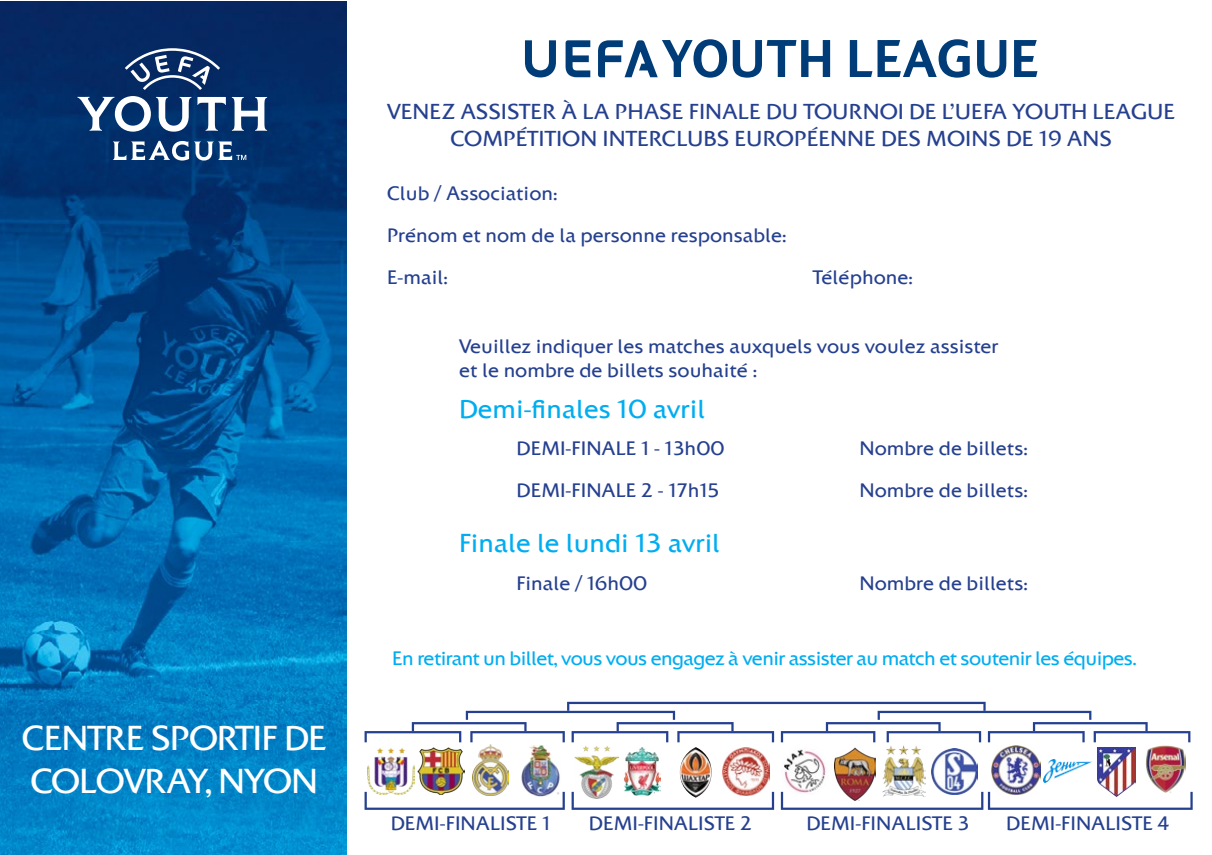
<style>
.page{position:relative;width:1212px;height:855px;background:#fff}
.page>*{position:absolute;margin:0;border:0;box-sizing:border-box;transform-origin:0 0}
.t1{font:36px/43.2px "UEFA Colosseum";letter-spacing:-.03em;color:#fff}
.t2{font:27px "UEFA Colosseum";color:#00adf0}
.t3{font:22.5px/27px "UEFA Colosseum";color:#25408f;text-align:center}
.t4{font:20.25px/24.3px "UEFA Colosseum";color:#25408f}
.t5{font:20.25px "UEFA Colosseum";letter-spacing:-.03em;color:#00adf0}
</style>
<div class="page">
<img style="left:0;top:2px;width:347px;height:853px">
<svg style="left:77px;top:48px;width:190px;height:112px"></svg>
<svg style="left:364px;top:702px;width:826px;height:40px"></svg>
<svg style="left:364px;top:792px;width:201px;height:18px"></svg>
<svg style="left:572px;top:792px;width:202px;height:18px"></svg>
<svg style="left:781px;top:792px;width:411px;height:18px"></svg>
<svg style="left:733px;top:40px;width:97px;height:38px"></svg>
<svg style="left:850px;top:39px;width:120px;height:39px"></svg>
<svg style="left:977px;top:40px;width:29px;height:38px"></svg>
<svg style="left:1014px;top:40px;width:23px;height:37px"></svg>
<svg style="left:525px;top:39px;width:202px;height:39px"></svg>
<img style="left:367px;top:747px;width:48px;height:47px">
<img style="left:992px;top:746px;width:48px;height:48px">
<img style="left:1043px;top:759px;width:49px;height:23px">
<img style="left:781px;top:749px;width:47px;height:45px">
<img style="left:574px;top:746px;width:44px;height:52px">
<img style="left:624px;top:747px;width:36px;height:48px">
<img style="left:417px;top:747px;width:48px;height:47px">
<img style="left:834px;top:747px;width:41px;height:53px">
<img style="left:513px;top:745px;width:52px;height:52px">
<img style="left:1145px;top:745px;width:41px;height:49px">
<img style="left:931px;top:748px;width:46px;height:46px">
<img style="left:722px;top:748px;width:47px;height:47px">
<img style="left:472px;top:745px;width:36px;height:50px">
<img style="left:1097px;top:747px;width:39px;height:49px">
<img style="left:883px;top:745px;width:42px;height:51px">
<img style="left:680px;top:747px;width:32px;height:50px">
<h1 class="t1" style="left:22px;top:714px;width:307px">CENTRE SPORTIF DE<br>COLOVRAY, NYON</h1>
<p class="t3" style="left:387px;top:97px;width:790px">VENEZ ASSISTER À LA PHASE FINALE DU TOURNOI DE L’UEFA YOUTH LEAGUE<br>COMPÉTITION INTERCLUBS EUROPÉENNE DES MOINS DE 19 ANS</p>
<p class="t4" style="left:387px;top:180px;width:172px">Club / Association:</p>
<p class="t4" style="left:387px;top:222px;width:401px">Prénom et nom de la personne responsable:</p>
<p class="t4" style="left:387px;top:264px;width:62px">E-mail:</p>
<p class="t4" style="left:813px;top:264px;width:101px">Téléphone:</p>
<p class="t4" style="left:459px;top:332px;width:541px">Veuillez indiquer les matches auxquels vous voulez assister et le nombre de billets souhaité :</p>
<h2 class="t2" style="left:459px;top:390px;width:248px">Demi-finales 10 avril</h2>
<p class="t4" style="left:516px;top:435px;width:210px">DEMI-FINALE 1 - 13h00</p>
<p class="t4" style="left:859px;top:435px;width:170px">Nombre de billets:</p>
<p class="t4" style="left:516px;top:477px;width:205px">DEMI-FINALE 2 - 17h15</p>
<p class="t4" style="left:859px;top:477px;width:170px">Nombre de billets:</p>
<h2 class="t2" style="left:459px;top:524px;width:263px">Finale le lundi 13 avril</h2>
<p class="t4" style="left:516px;top:569px;width:132px">Finale / 16h00</p>
<p class="t4" style="left:859px;top:569px;width:170px">Nombre de billets:</p>
<p class="t5" style="left:392px;top:644px;width:746px">En retirant un billet, vous vous engagez à venir assister au match et soutenir les équipes.</p>
<p class="t4" style="left:391px;top:809px;width:161px">DEMI-FINALISTE 1</p>
<p class="t4" style="left:589px;top:809px;width:165px">DEMI-FINALISTE 2</p>
<p class="t4" style="left:806px;top:809px;width:164px">DEMI-FINALISTE 3</p>
<p class="t4" style="left:1006px;top:809px;width:165px">DEMI-FINALISTE 4</p>
</div>
